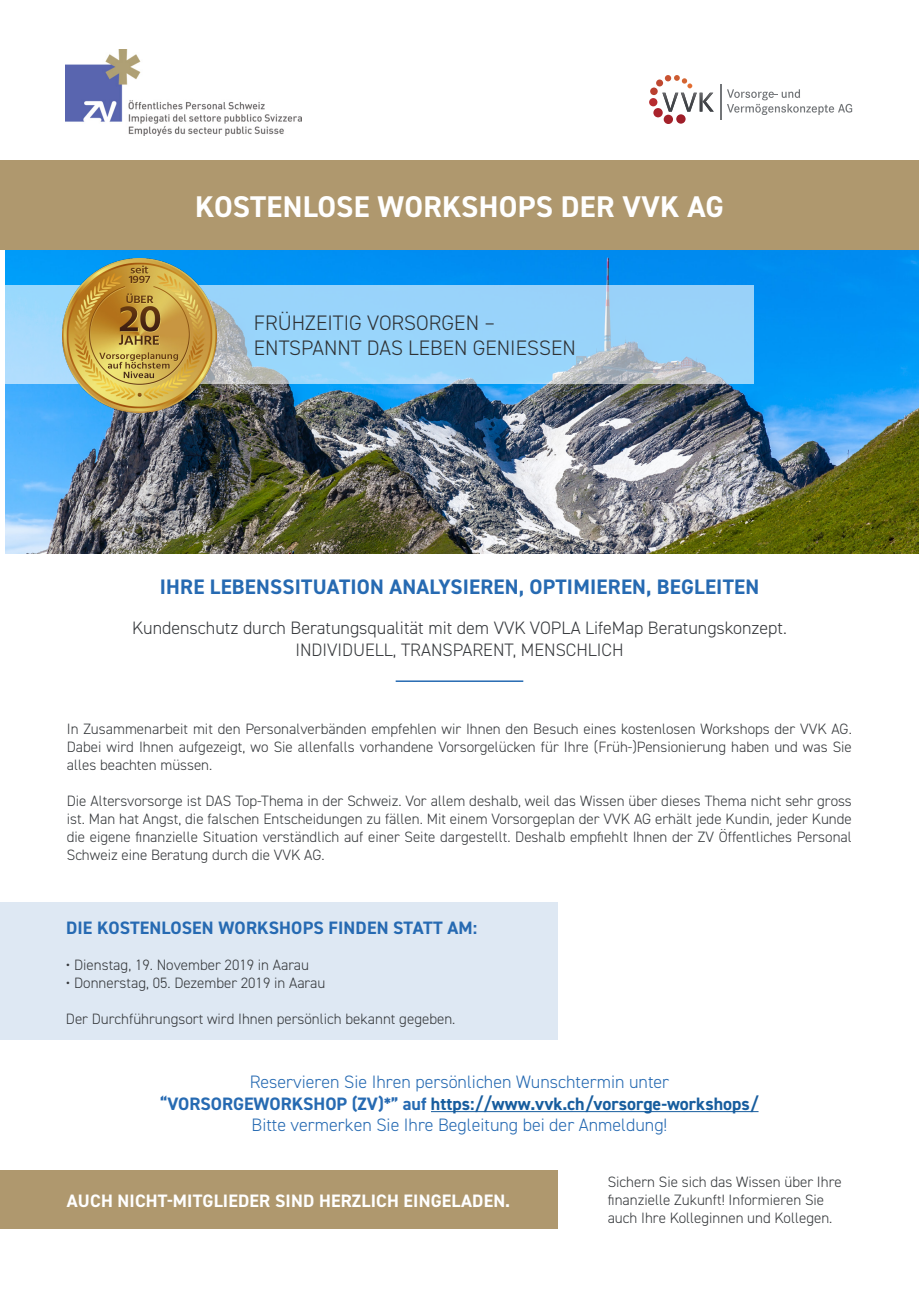
<style>
.page{position:relative;width:919px;height:1289px;background:#fff}
.page>*{position:absolute;margin:0;border:0;box-sizing:border-box;transform-origin:0 0}
.Überschrift_Titelsei{font:700 30px "DIN2014";letter-spacing:.01em;color:#fff}
.Überschrift_Titelsei-2{font:700 21px "DIN2014";letter-spacing:.01em;color:#266ab2}
.Überschrift_Titelsei-3{font:300 21px "DIN2014";color:#2e3134}
.Überschrift_Titelsei-4{font:300 18px "DIN2014";color:#36393c}
.Überschrift_Titelsei-5{font:300 18px "DIN2014";color:#266ab2}
.Überschrift_Titelsei-6{font:700 18px "DIN2014";color:#175d9e}
.Überschrift_Titelsei-7{font:700 18px "DIN2014";letter-spacing:.01em;color:#fff}
.Überschrift_Titelsei-8{font:700 18px "DIN2014";letter-spacing:.01em;color:#266ab2}
.Überschrift_Titelsei-9{font:300 15px/18px "DIN2014";color:#36393c;text-align:justify}
.s1{color:#266ab2}
</style>
<div class="page">
<div style="left:0;top:902px;width:557px;height:137px;background:#dee8f3"></div>
<div style="left:656px;top:79px;width:7px;height:7px;background:#bf4831;border-radius:50%"></div>
<div style="left:650px;top:87px;width:7px;height:8px;background:#ba4030;border-radius:50%"></div>
<div style="left:649px;top:98px;width:8px;height:8px;background:#b72c30;border-radius:50%"></div>
<div style="left:653px;top:108px;width:9px;height:9px;background:#aa232c;border-radius:50%"></div>
<div style="left:663px;top:115px;width:10px;height:9px;background:#a4222a;border-radius:50%"></div>
<div style="left:676px;top:114px;width:9px;height:10px;background:#9e1e29;border-radius:50%"></div>
<hr style="left:720px;top:84px;width:2px;height:36px;background:#727578">
<svg style="left:727px;top:89px;width:125px;height:26px"></svg>
<svg style="left:662px;top:75px;width:52px;height:37px"></svg>
<img style="left:662px;top:93px;width:16px;height:18px">
<img style="left:6px;top:249px;width:912px;height:304px">
<svg style="left:5px;top:285px;width:749px;height:99px;background:#9ed1f3"></svg>
<img style="left:63px;top:258px;width:153px;height:154px">
<div style="left:0;top:160px;width:918px;height:89px;background:#af986e"></div>
<hr style="left:395px;top:680px;width:128px;height:2px;background:#266ab2">
<div style="left:0;top:1169px;width:557px;height:59px;background:#af986e"></div>
<hr style="left:431px;top:1111px;width:327px;height:1px;background:#175d9e">
<img style="left:66px;top:50px;width:235px;height:86px">
<p class="Überschrift_Titelsei" style="left:195px;top:186px;width:530px">KOSTENLOSE WORKSHOPS DER VVK AG</p>
<p class="Überschrift_Titelsei-3" style="left:254px;top:310px;width:243px">FRÜHZEITIG VORSORGEN –</p>
<p class="Überschrift_Titelsei-3" style="left:254px;top:335px;width:323px">ENTSPANNT DAS LEBEN GENIESSEN</p>
<p class="Überschrift_Titelsei-2" style="left:160px;top:572px;width:601px">IHRE LEBENSSITUATION ANALYSIEREN, OPTIMIEREN, BEGLEITEN</p>
<p class="Überschrift_Titelsei-4" style="left:132px;top:617px;width:656px">Kundenschutz durch Beratungsqualität mit dem VVK VOPLA LifeMap Beratungskonzept.</p>
<p class="Überschrift_Titelsei-4" style="left:295px;top:639px;width:329px">INDIVIDUELL, TRANSPARENT, MENSCHLICH</p>
<p class="Überschrift_Titelsei-9" style="left:67px;top:719px;width:786px">In Zusammenarbeit mit den Personalverbänden empfehlen wir Ihnen den Besuch eines kostenlosen Workshops der VVK AG.<br>Dabei wird Ihnen aufgezeigt, wo Sie allenfalls vorhandene Vorsorgelücken für Ihre (Früh-)Pensionierung haben und was Sie alles beachten müssen.</p>
<p class="Überschrift_Titelsei-9" style="left:67px;top:791px;width:786px">Die Altersvorsorge ist DAS Top-Thema in der Schweiz. Vor allem deshalb, weil das Wissen über dieses Thema nicht sehr gross ist. Man hat Angst, die falschen Entscheidungen zu fällen. Mit einem Vorsorgeplan der VVK AG erhält jede Kundin, jeder Kunde die eigene finanzielle Situation verständlich auf einer Seite dargestellt. Deshalb empfiehlt Ihnen der ZV Öffentliches Personal Schweiz eine Beratung durch die VVK AG.</p>
<p class="Überschrift_Titelsei-8" style="left:66px;top:915px;width:412px">DIE KOSTENLOSEN WORKSHOPS FINDEN STATT AM:</p>
<p class="Überschrift_Titelsei-9" style="left:66px;top:955px;width:245px">• Dienstag, 19. November 2019 in Aarau</p>
<p class="Überschrift_Titelsei-9" style="left:66px;top:973px;width:261px">• Donnerstag, 05. Dezember 2019 in Aarau</p>
<p class="Überschrift_Titelsei-9" style="left:66px;top:1009px;width:391px">Der Durchführungsort wird Ihnen persönlich bekannt gegeben.</p>
<p class="Überschrift_Titelsei-5" style="left:250px;top:1071px;width:421px">Reservieren Sie Ihren persönlichen Wunschtermin unter</p>
<p class="Überschrift_Titelsei-6" style="left:160px;top:1091px;width:599px"><span class="s1">“VORSORGEWORKSHOP (ZV)*” auf</span> https://www.vvk.ch/vorsorge-workshops/</p>
<p class="Überschrift_Titelsei-5" style="left:251px;top:1114px;width:417px">Bitte vermerken Sie Ihre Begleitung bei der Anmeldung!</p>
<p class="Überschrift_Titelsei-7" style="left:67px;top:1189px;width:445px">AUCH NICHT-MITGLIEDER SIND HERZLICH EINGELADEN.</p>
<p class="Überschrift_Titelsei-9" style="left:607px;top:1172px;width:235px">Sichern Sie sich das Wissen über Ihre</p>
<p class="Überschrift_Titelsei-9" style="left:607px;top:1190px;width:218px">finanzielle Zukunft! Informieren Sie</p>
<p class="Überschrift_Titelsei-9" style="left:607px;top:1208px;width:226px">auch Ihre Kolleginnen und Kollegen.</p>
</div>
